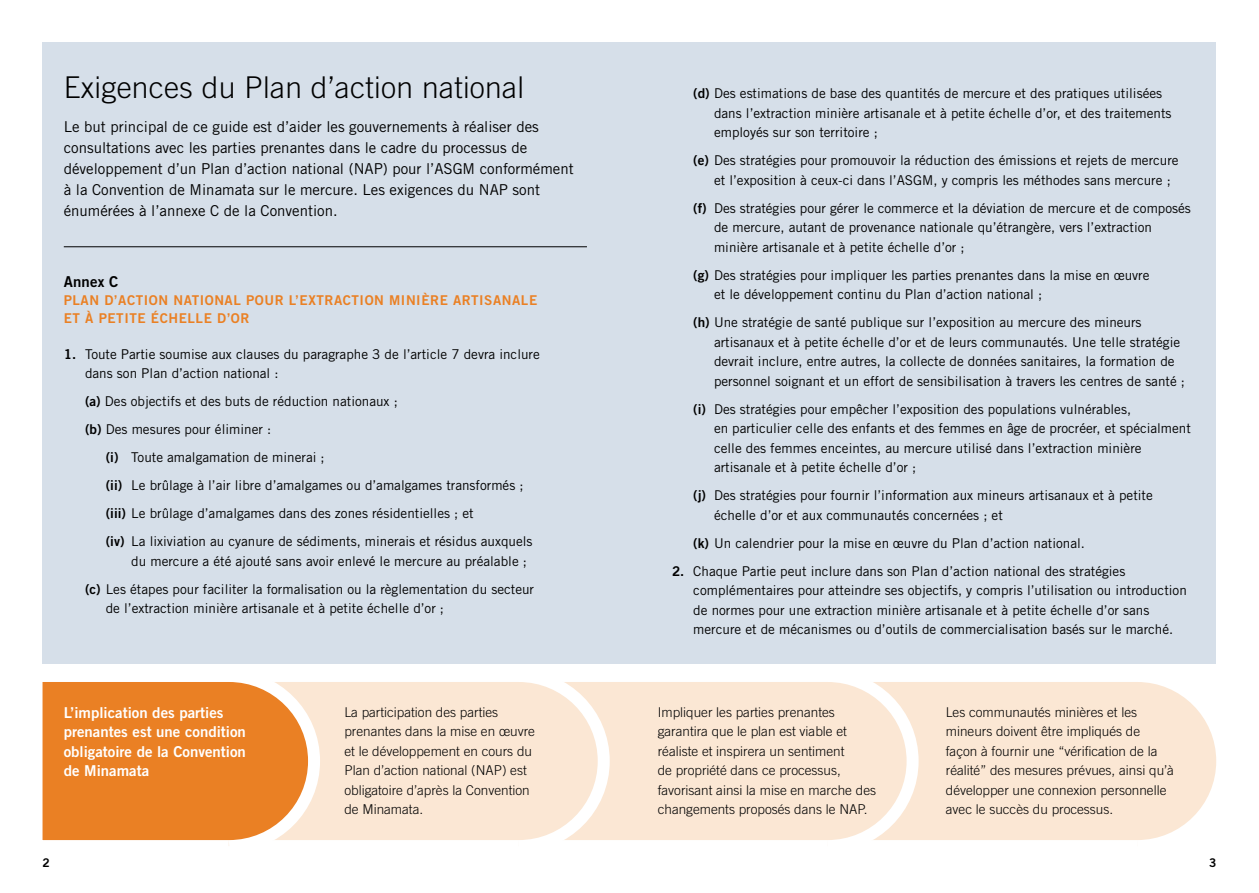
<style>
.page{position:relative;width:1259px;height:893px;background:#fff}
.page>*{position:absolute;margin:0;border:0;box-sizing:border-box;transform-origin:0 0}
.t1{font:300 30px "Trade Gothic LT Std";letter-spacing:.01em;color:#000}
.t2{font:15px/21px "Trade Gothic LT Std";color:#000}
.t3{font:15px/19.5px "Trade Gothic LT Std Bd 2";color:#fff}
.t4{font:15px "Trade Gothic LT Std Bd 2";letter-spacing:.01em;color:#000}
.t5{font:13.5px/19.5px "Trade Gothic LT Std";color:#000}
.t6{font:300 13.5px/19.5px "Trade Gothic LT Std";color:#000}
.t7{font:13.5px/18px "Trade Gothic LT Std Bd 2";letter-spacing:.04em;color:#ea8024}
.t8{font:12px "Trade Gothic LT Std Bd 2";color:#000}
.s1{font-family:"Trade Gothic LT Std Bd 2"}
</style>
<div class="page">
<div style="left:43px;top:43px;width:1173px;height:621px;background:#d6dfe9"></div>
<div style="left:924px;top:682px;width:292px;height:158px;background:#fbe7d4"></div>
<div style="left:616px;top:682px;width:308px;height:158px;background:#fbe7d4"></div>
<div style="left:326px;top:682px;width:290px;height:158px;background:#fbe7d4"></div>
<svg style="left:42px;top:682px;width:284px;height:164px;background:#ed9243"></svg>
<hr style="left:64px;top:246px;width:523px;height:1px;background:#000">
<h1 class="t1" style="left:64px;top:70px;width:462px">Exigences du Plan d’action national</h1>
<p class="t2" style="left:64px;top:116px;width:511px">Le but principal de ce guide est d’aider les gouvernements à réaliser des consultations avec les parties prenantes dans le cadre du processus de développement d’un Plan d’action national (NAP) pour l’ASGM conformément à la Convention de Minamata sur le mercure. Les exigences du NAP sont énumérées à l’annexe C de la Convention.</p>
<p class="t4" style="left:64px;top:272px;width:56px">Annex C</p>
<p class="t7" style="left:64px;top:291px;width:475px">PLAN D’ACTION NATIONAL POUR L’EXTRACTION MINIÈRE ARTISANALE<br>ET À PETITE ÉCHELLE D’OR</p>
<p class="t5" style="left:85px;top:344px;width:456px;text-indent:-21px"><span class="s1">1.</span> Toute Partie soumise aux clauses du paragraphe 3 de l’article 7 devra inclure dans son Plan d’action national :</p>
<p class="t5" style="left:85px;top:391px;width:314px"><span class="s1">(a)</span> Des objectifs et des buts de réduction nationaux ;</p>
<p class="t5" style="left:85px;top:419px;width:188px"><span class="s1">(b)</span> Des mesures pour éliminer :</p>
<p class="t5" style="left:106px;top:447px;width:220px"><span class="s1">(i)</span> Toute amalgamation de minerai ;</p>
<p class="t5" style="left:106px;top:475px;width:419px"><span class="s1">(ii)</span> Le brûlage à l’air libre d’amalgames ou d’amalgames transformés ;</p>
<p class="t5" style="left:106px;top:503px;width:369px"><span class="s1">(iii)</span> Le brûlage d’amalgames dans des zones résidentielles ; et</p>
<p class="t5" style="left:106px;top:531px;width:428px"><span class="s1">(iv)</span> La lixiviation au cyanure de sédiments, minerais et résidus auxquels</p>
<p class="t5" style="left:85px;top:547px;width:450px;line-height:28px;text-indent:46px">du mercure a été ajouté sans avoir enlevé le mercure au préalable ; <span class="s1">(c)</span> Les étapes pour faciliter la formalisation ou la règlementation du secteur</p>
<p class="t5" style="left:106px;top:598px;width:340px">de l’extraction minière artisanale et à petite échelle d’or ;</p>
<p class="t5" style="left:714px;top:83px;width:459px;text-indent:-21px"><span class="s1">(d)</span> Des estimations de base des quantités de mercure et des pratiques utilisées dans l’extraction minière artisanale et à petite échelle d’or, et des traitements employés sur son territoire ;</p>
<p class="t5" style="left:714px;top:150px;width:466px;text-indent:-21px"><span class="s1">(e)</span> Des stratégies pour promouvoir la réduction des émissions et rejets de mercure et l’exposition à ceux-ci dans l’ASGM, y compris les méthodes sans mercure ;</p>
<p class="t5" style="left:714px;top:198px;width:478px;text-indent:-21px"><span class="s1">(f)</span> Des stratégies pour gérer le commerce et la déviation de mercure et de composés de mercure, autant de provenance nationale qu’étrangère, vers l’extraction minière artisanale et à petite échelle d’or ;</p>
<p class="t5" style="left:714px;top:265px;width:437px;text-indent:-21px"><span class="s1">(g)</span> Des stratégies pour impliquer les parties prenantes dans la mise en œuvre et le développement continu du Plan d’action national ;</p>
<p class="t5" style="left:714px;top:312px;width:472px;text-indent:-21px"><span class="s1">(h)</span> Une stratégie de santé publique sur l’exposition au mercure des mineurs artisanaux et à petite échelle d’or et de leurs communautés. Une telle stratégie devrait inclure, entre autres, la collecte de données sanitaires, la formation de personnel soignant et un effort de sensibilisation à travers les centres de santé ;</p>
<p class="t5" style="left:714px;top:399px;width:478px;text-indent:-21px"><span class="s1">(i)</span> Des stratégies pour empêcher l’exposition des populations vulnérables,<br>en particulier celle des enfants et des femmes en âge de procréer, et spécialment celle des femmes enceintes, au mercure utilisé dans l’extraction minière artisanale et à petite échelle d’or ;</p>
<p class="t5" style="left:714px;top:485px;width:440px;text-indent:-21px"><span class="s1">(j)</span> Des stratégies pour fournir l’information aux mineurs artisanaux et à petite échelle d’or et aux communautés concernées ; et</p>
<p class="t5" style="left:693px;top:533px;width:393px"><span class="s1">(k)</span> Un calendrier pour la mise en œuvre du Plan d’action national.</p>
<p class="t5" style="left:693px;top:561px;width:495px;text-indent:-21px"><span class="s1">2.</span> Chaque Partie peut inclure dans son Plan d’action national des stratégies complémentaires pour atteindre ses objectifs, y compris l’utilisation ou introduction de normes pour une extraction minière artisanale et à petite échelle d’or sans mercure et de mécanismes ou d’outils de commercialisation basés sur le marché.</p>
<p class="t3" style="left:64px;top:702px;width:184px">L’implication des parties prenantes est une condition obligatoire de la Convention de Minamata</p>
<p class="t6" style="left:658px;top:702px;width:220px">Impliquer les parties prenantes garantira que le plan est viable et réaliste et inspirera un sentiment<br>de propriété dans ce processus, favorisant ainsi la mise en marche des changements proposés dans le NAP.</p>
<p class="t6" style="left:946px;top:702px;width:229px">Les communautés minières et les mineurs doivent être impliqués de façon à fournir une “vérification de la réalité” des mesures prévues, ainsi qu’à développer une connexion personnelle avec le succès du processus.</p>
<p class="t6" style="left:344px;top:702px;width:192px">La participation des parties prenantes dans la mise en œuvre et le développement en cours du<br>Plan d’action national (NAP) est obligatoire d’après la Convention de Minamata.</p>
<p class="t8" style="left:43px;top:855px;width:9px">2</p>
<p class="t8" style="left:1209px;top:855px;width:9px">3</p>
</div>
